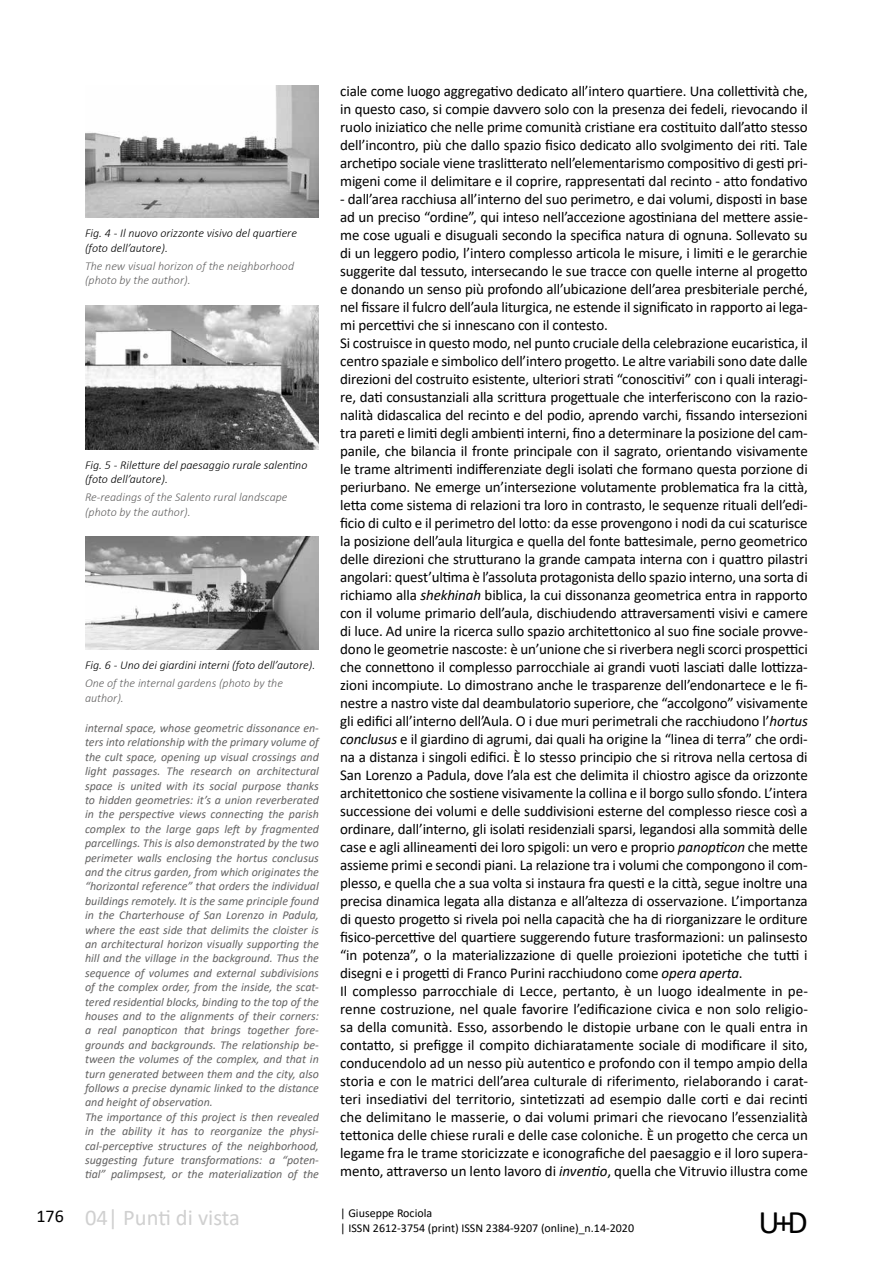
<style>
.page{position:relative;width:893px;height:1263px;background:#fff}
.page>*{position:absolute;margin:0;border:0;box-sizing:border-box;transform-origin:0 0}
.t1{font:33px "Calibri";color:#000}
.t2{font:22.5px "Calibri";color:#d0d0d0}
.t3{font:18px "Calibri";color:#000}
.t4{font:15px/18px "Calibri";letter-spacing:-.01em;color:#000;text-align:justify}
.t5{font:italic 12px/14.4px "Calibri";color:#646363}
.t6{font:italic 300 12px/14.4px "Calibri";color:#000}
.t7{font:italic 300 12px/14.4px "Calibri";color:#646363}
.t8{font:12px "Calibri";color:#000}
.s1{font-style:italic}
</style>
<div class="page">
<img style="left:85px;top:85px;width:234px;height:132px">
<img style="left:85px;top:305px;width:234px;height:144px">
<img style="left:85px;top:537px;width:234px;height:113px">
<p class="t6" style="left:85px;top:226px;width:213px">Fig. 4 - Il nuovo orizzonte visivo del quartiere (foto dell’autore).</p>
<p class="t7" style="left:85px;top:258px;width:211px">The new visual horizon of the neighborhood (photo by the author).</p>
<p class="t6" style="left:85px;top:457px;width:224px">Fig. 5 - Riletture del paesaggio rurale salentino (foto dell’autore).</p>
<p class="t7" style="left:85px;top:490px;width:204px">Re-readings of the Salento rural landscape (photo by the author).</p>
<p class="t6" style="left:85px;top:658px;width:232px">Fig. 6 - Uno dei giardini interni (foto dell’autore).</p>
<p class="t7" style="left:85px;top:676px;width:199px">One of the internal gardens (photo by the author).</p>
<p class="t5" style="left:85px;top:720px;width:235px">internal space, whose geometric dissonance en&shy;ters into relationship with the primary volume of the cult space, opening up visual crossings and light passages. The research on architectural space is united with its social purpose thanks to hidden geometries: it’s a union reverberated in the perspective views connecting the parish complex to the large gaps left by fragmented parcellings. This is also demonstrated by the two perimeter walls enclosing the hortus conclusus and the citrus garden, from which originates the “horizontal reference” that orders the individual buildings remotely. It is the same principle found in the Charterhouse of San Lorenzo in Padula, where the east side that delimits the cloister is an architectural horizon visually supporting the hill and the village in the background. Thus the sequence of volumes and external subdivisions of the complex order, from the inside, the scat&shy;tered residential blocks, binding to the top of the houses and to the alignments of their corners: a real panopticon that brings together fore&shy;grounds and backgrounds. The relationship be&shy;tween the volumes of the complex, and that in turn generated between them and the city, also follows a precise dynamic linked to the distance and height of observation.<br>The importance of this project is then revealed in the ability it has to reorganize the physi&shy;cal-perceptive structures of the neighborhood, suggesting future transformations: a “poten&shy;tial” palimpsest, or the materialization of the</p>
<p class="t4" style="left:340px;top:82px;width:469px">ciale come luogo aggregativo dedicato all’intero quartiere. Una collettività che, in questo caso, si compie davvero solo con la presenza dei fedeli, rievocando il ruolo iniziatico che nelle prime comunità cristiane era costituito dall’atto stesso dell’incontro, più che dallo spazio fisico dedicato allo svolgimento dei riti. Tale archetipo sociale viene traslitterato nell’elementarismo compositivo di gesti pri&shy;migeni come il delimitare e il coprire, rappresentati dal recinto - atto fondativo</p>
<p class="t4" style="left:340px;top:190px;width:469px;text-align:left">- dall’area racchiusa all’interno del suo perimetro, e dai volumi, disposti in base ad un preciso “ordine”, qui inteso nell’accezione agostiniana del mettere assie&shy;me cose uguali e disuguali secondo la specifica natura di ognuna. Sollevato su di un leggero podio, l’intero complesso articola le misure, i limiti e le gerarchie suggerite dal tessuto, intersecando le sue tracce con quelle interne al progetto e donando un senso più profondo all’ubicazione dell’area presbiteriale perché, nel fissare il fulcro dell’aula liturgica, ne estende il significato in rapporto ai lega&shy;mi percettivi che si innescano con il contesto.<br>Si costruisce in questo modo, nel punto cruciale della celebrazione eucaristica, il centro spaziale e simbolico dell’intero progetto. Le altre variabili sono date dalle direzioni del costruito esistente, ulteriori strati “conoscitivi” con i quali interagi&shy;re, dati consustanziali alla scrittura progettuale che interferiscono con la razio&shy;nalità didascalica del recinto e del podio, aprendo varchi, fissando intersezioni tra pareti e limiti degli ambienti interni, fino a determinare la posizione del cam&shy;panile, che bilancia il fronte principale con il sagrato, orientando visivamente le trame altrimenti indifferenziate degli isolati che formano questa porzione di periurbano. Ne emerge un’intersezione volutamente problematica fra la città, letta come sistema di relazioni tra loro in contrasto, le sequenze rituali dell’edi&shy;ficio di culto e il perimetro del lotto: da esse provengono i nodi da cui scaturisce la posizione dell’aula liturgica e quella del fonte battesimale, perno geometrico delle direzioni che strutturano la grande campata interna con i quattro pilastri angolari: quest’ultima è l’assoluta protagonista dello spazio interno, una sorta di richiamo alla <span class="s1">shekhinah</span> biblica, la cui dissonanza geometrica entra in rapporto con il volume primario dell’aula, dischiudendo attraversamenti visivi e camere di luce. Ad unire la ricerca sullo spazio architettonico al suo fine sociale provve&shy;dono le geometrie nascoste: è un’unione che si riverbera negli scorci prospettici che connettono il complesso parrocchiale ai grandi vuoti lasciati dalle lottizza&shy;zioni incompiute. Lo dimostrano anche le trasparenze dell’endonartece e le fi&shy;nestre a nastro viste dal deambulatorio superiore, che “accolgono” visivamente gli edifici all’interno dell’Aula. O i due muri perimetrali che racchiudono l’<span class="s1">hortus conclusus</span> e il giardino di agrumi, dai quali ha origine la “linea di terra” che ordi&shy;na a distanza i singoli edifici. È lo stesso principio che si ritrova nella certosa di San Lorenzo a Padula, dove l’ala est che delimita il chiostro agisce da orizzonte architettonico che sostiene visivamente la collina e il borgo sullo sfondo. L’intera successione dei volumi e delle suddivisioni esterne del complesso riesce così a ordinare, dall’interno, gli isolati residenziali sparsi, legandosi alla sommità delle case e agli allineamenti dei loro spigoli: un vero e proprio <span class="s1">panopticon</span> che mette assieme primi e secondi piani. La relazione tra i volumi che compongono il com&shy;plesso, e quella che a sua volta si instaura fra questi e la città, segue inoltre una precisa dinamica legata alla distanza e all’altezza di osservazione. L’importanza di questo progetto si rivela poi nella capacità che ha di riorganizzare le orditure fisico-percettive del quartiere suggerendo future trasformazioni: un palinsesto “in potenza”, o la materializzazione di quelle proiezioni ipotetiche che tutti i disegni e i progetti di Franco Purini racchiudono come <span class="s1">opera aperta</span>.<br>Il complesso parrocchiale di Lecce, pertanto, è un luogo idealmente in pe&shy;renne costruzione, nel quale favorire l’edificazione civica e non solo religio&shy;sa della comunità. Esso, assorbendo le distopie urbane con le quali entra in contatto, si prefigge il compito dichiaratamente sociale di modificare il sito, conducendolo ad un nesso più autentico e profondo con il tempo ampio della storia e con le matrici dell’area culturale di riferimento, rielaborando i carat&shy;teri insediativi del territorio, sintetizzati ad esempio dalle corti e dai recinti che delimitano le masserie, o dai volumi primari che rievocano l’essenzialità tettonica delle chiese rurali e delle case coloniche. È un progetto che cerca un legame fra le trame storicizzate e iconografiche del paesaggio e il loro supera&shy;mento, attraverso un lento lavoro di <span class="s1">inventio</span>, quella che Vitruvio illustra come</p>
<p class="t3" style="left:36px;top:1203px;width:29px">176</p>
<p class="t8" style="left:340px;top:1205px;width:94px">| Giuseppe Rociola</p>
<h2 class="t2" style="left:85px;top:1202px;width:156px">04| Punti di vista</h2>
<p class="t8" style="left:340px;top:1219px;width:295px">| ISSN 2612-3754 (print) ISSN 2384-9207 (online)_n.14-2020</p>
<h1 class="t1" style="left:759px;top:1199px;width:51px">U+D</h1>
</div>
